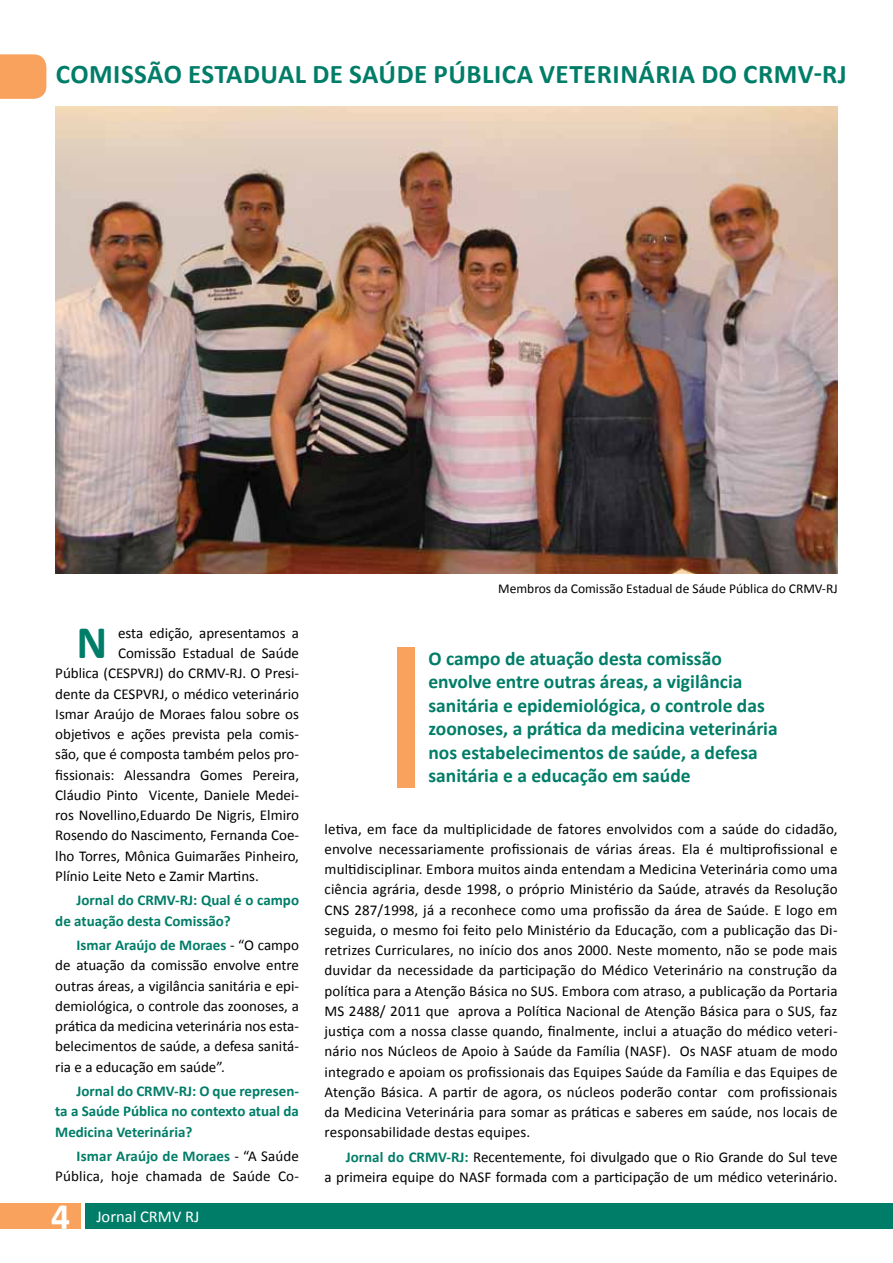
<style>
.page{position:relative;width:893px;height:1263px;background:#fff}
.page>*{position:absolute;margin:0;border:0;box-sizing:border-box;transform-origin:0 0}
.t1{font:700 46.95px "Calibri";color:#007d68}
.t2{font:700 37.5px "Calibri";color:#fff}
.t3{font:700 27px "Calibri";letter-spacing:.02em;color:#007d68}
.t4{font:700 19.5px/23.4px "Calibri";color:#007d68}
.t5{font:16.5px "Calibri";color:#fff}
.t6{font:15px/20.2px "Calibri";color:#000;text-align:justify}
.t7{font:700 15px/20.2px "Calibri";color:#007d68}
.t8{font:13.5px "Calibri";color:#000}
.s1{font-weight:700;color:#007d68}
</style>
<div class="page">
<div style="left:86px;top:1203px;width:807px;height:26px;background:#007d68"></div>
<div style="left:0;top:1203px;width:81px;height:26px;background:#f9a25e"></div>
<svg style="left:0;top:54px;width:46px;height:45px;background:#f9a564"></svg>
<img style="left:55px;top:106px;width:783px;height:467px">
<div style="left:397px;top:647px;width:17px;height:141px;background:#f9a25e"></div>
<h3 class="t3" style="left:56px;top:57px;width:31px">Comiss</h3>
<h3 class="t3" style="left:147px;top:57px;width:71px">ão Estadua</h3>
<h3 class="t3" style="left:295px;top:57px;width:274px">l de Saúde Pública Veteri</h3>
<h3 class="t3" style="left:620px;top:57px;width:228px">nária do CRMV-RJ</h3>
<h1 class="t1" style="left:77px;top:613px;width:32px">N</h1>
<p class="t6" style="left:118px;top:622px;width:183px">esta edição, apresentamos a</p>
<p class="t6" style="left:118px;top:642px;width:183px">Comissão Estadual de Saúde</p>
<p class="t6" style="left:55px;top:663px;width:245px">Pública (CESPVRJ) do CRMV-RJ. O Presi-</p>
<p class="t6" style="left:55px;top:683px;width:245px">dente da CESPVRJ, o médico veterinário</p>
<p class="t6" style="left:55px;top:703px;width:245px">Ismar Araújo de Moraes falou sobre os</p>
<p class="t6" style="left:55px;top:723px;width:245px">objetivos e ações prevista pela comis-</p>
<p class="t6" style="left:55px;top:744px;width:245px">são, que é composta também pelos pro-</p>
<p class="t6" style="left:55px;top:764px;width:245px">fissionais: Alessandra Gomes Pereira,</p>
<p class="t6" style="left:55px;top:784px;width:245px">Cláudio Pinto Vicente, Daniele Medei-</p>
<p class="t6" style="left:55px;top:804px;width:245px">ros Novellino,Eduardo De Nigris, Elmiro</p>
<p class="t6" style="left:55px;top:825px;width:245px">Rosendo do Nascimento, Fernanda Coe-</p>
<p class="t6" style="left:55px;top:845px;width:245px">lho Torres, Mônica Guimarães Pinheiro,</p>
<p class="t6" style="left:55px;top:865px;width:205px">Plínio Leite Neto e Zamir Martins.</p>
<p class="t7" style="left:55px;top:889px;width:245px;text-indent:21px">Jornal do CRMV-RJ: Qual é o campo de atuação desta Comissão?</p>
<p class="t6" style="left:55px;top:934px;width:245px;text-indent:21px"><span class="s1">Ismar Araújo de Moraes</span> - “O campo de atuação da comissão envolve entre outras áreas, a vigilância sanitária e epi&shy;demiológica, o controle das zoonoses, a prática da medicina veterinária nos esta&shy;belecimentos de saúde, a defesa sanitá&shy;ria e a educação em saúde”.</p>
<p class="t7" style="left:55px;top:1080px;width:245px;text-align:justify;text-indent:21px">Jornal do CRMV-RJ: O que represen&shy;ta a Saúde Pública no contexto atual da Medicina Veterinária?</p>
<p class="t6" style="left:55px;top:1145px;width:245px;text-align:right"><span class="s1">Ismar Araújo de Moraes</span> - “A Saúde<br>Pública, hoje chamada de Saúde Co-</p>
<h2 class="t2" style="left:51px;top:1193px;width:21px">4</h2>
<p class="t5" style="left:96px;top:1206px;width:104px">Jornal CRMV RJ</p>
<p class="t8" style="left:498px;top:580px;width:341px">Membros da Comissão Estadual de Sáude Pública do CRMV-RJ</p>
<h3 class="t4" style="left:428px;top:646px;width:351px">O campo de atuação desta comissão envolve entre outras áreas, a vigilância sanitária e epidemiológica, o controle das zoonoses, a prática da medicina veterinária nos estabelecimentos de saúde, a defesa sanitária e a educação em saúde</h3>
<p class="t6" style="left:325px;top:818px;width:515px">letiva, em face da multiplicidade de fatores envolvidos com a saúde do cidadão, envolve necessariamente profissionais de várias áreas. Ela é multiprofissional e multidisciplinar. Embora muitos ainda entendam a Medicina Veterinária como uma ciência agrária, desde 1998, o próprio Ministério da Saúde, através da Resolução CNS 287/1998, já a reconhece como uma profissão da área de Saúde. E logo em seguida, o mesmo foi feito pelo Ministério da Educação, com a publicação das Di&shy;retrizes Curriculares, no início dos anos 2000. Neste momento, não se pode mais duvidar da necessidade da participação do Médico Veterinário na construção da política para a Atenção Básica no SUS. Embora com atraso, a publicação da Portaria MS 2488/ 2011 que aprova a Política Nacional de Atenção Básica para o SUS, faz justiça com a nossa classe quando, finalmente, inclui a atuação do médico veteri&shy;nário nos Núcleos de Apoio à Saúde da Família (NASF). Os NASF atuam de modo integrado e apoiam os profissionais das Equipes Saúde da Família e das Equipes de Atenção Básica. A partir de agora, os núcleos poderão contar com profissionais da Medicina Veterinária para somar as práticas e saberes em saúde, nos locais de responsabilidade destas equipes.</p>
<p class="t6" style="left:325px;top:1146px;width:515px;text-align:right"><span class="s1">Jornal do CRMV-RJ:</span> Recentemente, foi divulgado que o Rio Grande do Sul teve<br>a primeira equipe do NASF formada com a participação de um médico veterinário.</p>
</div>
